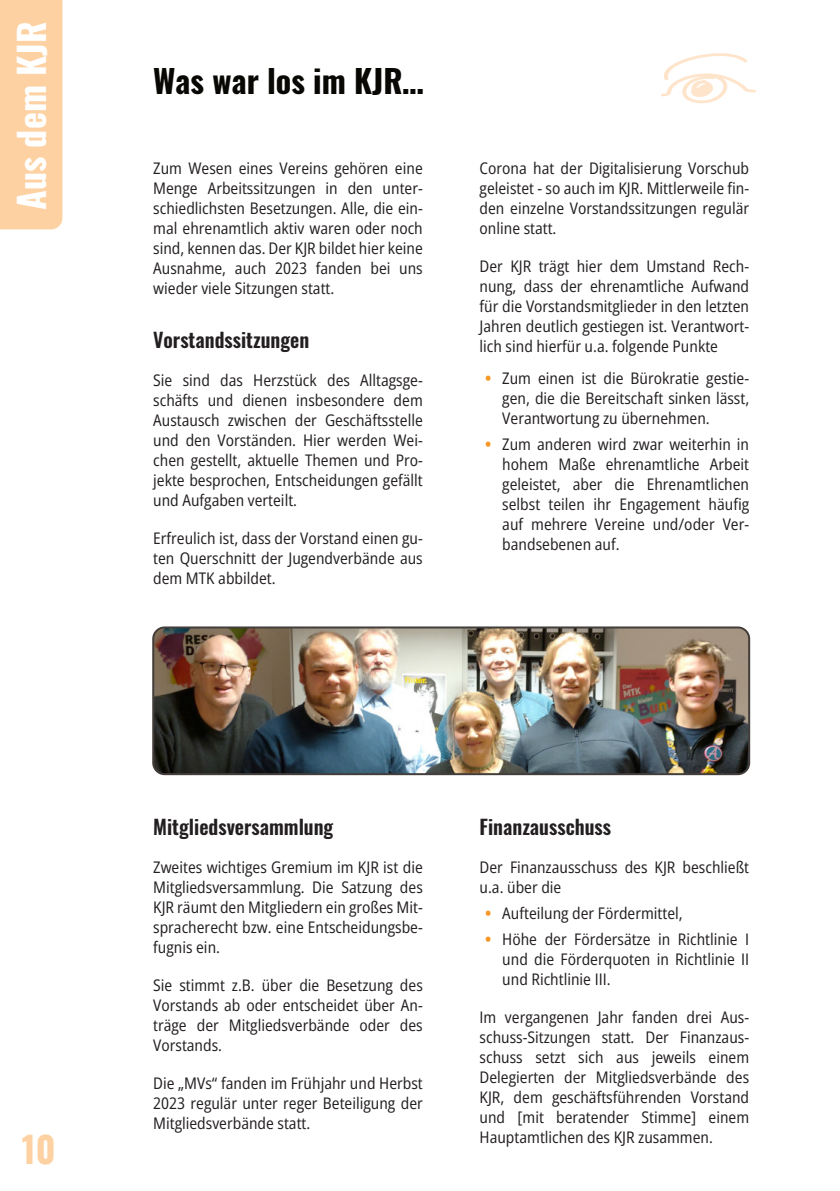
<style>
.page{position:relative;width:840px;height:1191px;background:#fff}
.page>*{position:absolute;margin:0;border:0;box-sizing:border-box;transform-origin:0 0}
.t1{font:700 36px "Oswald";color:#fff}
.t2{font:700 36px "Oswald";color:#fdd1a1}
.t3{font:700 32px "Oswald";color:#080704}
.t4{font:600 20px "Oswald";color:#231f20}
.t5{font:semi-condensed 16px/20px "Open Sans";color:#231f20;text-align:justify}
.s1{font-family:"Open Sans Condensed";font-weight:700;font-stretch:normal;color:#f79725}
</style>
<div class="page">
<div style="left:0;top:0;width:62px;height:229px;background:#fdd1a1"></div>
<svg style="left:661px;top:53px;width:94px;height:51px"></svg>
<img style="left:153px;top:627px;width:595px;height:147px;border-radius:11px">
<div style="left:152px;top:626px;width:597px;height:149px;border:2px solid #433e3b;border-radius:11px"></div>
<h1 class="t1" style="left:3px;top:210px;width:190px;rotate:-90deg">Aus dem KJR</h1>
<h1 class="t2" style="left:22px;top:1120px;width:35px">10</h1>
<h2 class="t3" style="left:153px;top:56px;width:272px">Was war los im KJR…</h2>
<p class="t5" style="left:153px;top:158px;width:271px">Zum Wesen eines Vereins gehören eine Menge Arbeitssitzungen in den unter&shy;schiedlichsten Besetzungen. Alle, die ein&shy;mal ehrenamtlich aktiv waren oder noch sind, kennen das. Der KJR bildet hier keine Ausnahme, auch 2023 fanden bei uns wieder viele Sitzungen statt.</p>
<p class="t4" style="left:153px;top:324px;width:157px">Vorstandssitzungen</p>
<p class="t5" style="left:153px;top:370px;width:271px">Sie sind das Herzstück des Alltagsge&shy;schäfts und dienen insbesondere dem Austausch zwischen der Geschäftsstelle und den Vorständen. Hier werden Wei&shy;chen gestellt, aktuelle Themen und Pro&shy;jekte besprochen, Entscheidungen gefällt und Aufgaben verteilt.</p>
<p class="t5" style="left:153px;top:528px;width:271px">Erfreulich ist, dass der Vorstand einen gu&shy;ten Querschnitt der Jugendverbände aus dem MTK abbildet.</p>
<p class="t5" style="left:479px;top:158px;width:271px">Corona hat der Digitalisierung Vorschub geleistet - so auch im KJR. Mittlerweile fin&shy;den einzelne Vorstandssitzungen regulär online statt.</p>
<p class="t5" style="left:479px;top:256px;width:271px">Der KJR trägt hier dem Umstand Rech&shy;nung, dass der ehrenamtliche Aufwand für die Vorstandsmitglieder in den letzten Jahren deutlich gestiegen ist. Verantwort&shy;lich sind hierfür u.a. folgende Punkte</p>
<p class="t5" style="left:502px;top:368px;width:248px;text-indent:-17px"><span class="s1">•</span> Zum einen ist die Bürokratie gestie&shy;gen, die die Bereitschaft sinken lässt, Verantwortung zu übernehmen.</p>
<p class="t5" style="left:502px;top:434px;width:248px;text-indent:-17px"><span class="s1">•</span> Zum anderen wird zwar weiterhin in hohem Maße ehrenamtliche Arbeit geleistet, aber die Ehrenamtlichen selbst teilen ihr Engagement häufig auf mehrere Vereine und/oder Ver&shy;bandsebenen auf.</p>
<p class="t4" style="left:153px;top:810px;width:181px">Mitgliedsversammlung</p>
<p class="t5" style="left:153px;top:856px;width:271px">Zweites wichtiges Gremium im KJR ist die Mitgliedsversammlung. Die Satzung des KJR räumt den Mitgliedern ein großes Mit&shy;spracherecht bzw. eine Entscheidungsbe&shy;fugnis ein.</p>
<p class="t5" style="left:153px;top:974px;width:271px">Sie stimmt z.B. über die Besetzung des Vorstands ab oder entscheidet über An&shy;träge der Mitgliedsverbände oder des Vorstands.</p>
<p class="t5" style="left:153px;top:1072px;width:271px">Die „MVs“ fanden im Frühjahr und Herbst 2023 regulär unter reger Beteiligung der Mitgliedsverbände statt.</p>
<p class="t4" style="left:479px;top:810px;width:133px">Finanzausschuss</p>
<p class="t5" style="left:479px;top:856px;width:271px">Der Finanzausschuss des KJR beschließt u.a. über die</p>
<p class="t5" style="left:485px;top:902px;width:199px"><span class="s1">•</span> Aufteilung der Fördermittel,</p>
<p class="t5" style="left:502px;top:928px;width:248px;text-indent:-17px"><span class="s1">•</span> Höhe der Fördersätze in Richtlinie I und die Förderquoten in Richtlinie II und Richtlinie III.</p>
<p class="t5" style="left:479px;top:1006px;width:271px">Im vergangenen Jahr fanden drei Aus&shy;schuss-Sitzungen statt. Der Finanzaus&shy;schuss setzt sich aus jeweils einem Delegierten der Mitgliedsverbände des KJR, dem geschäftsführenden Vorstand und [mit beratender Stimme] einem Hauptamtlichen des KJR zusammen.</p>
</div>
